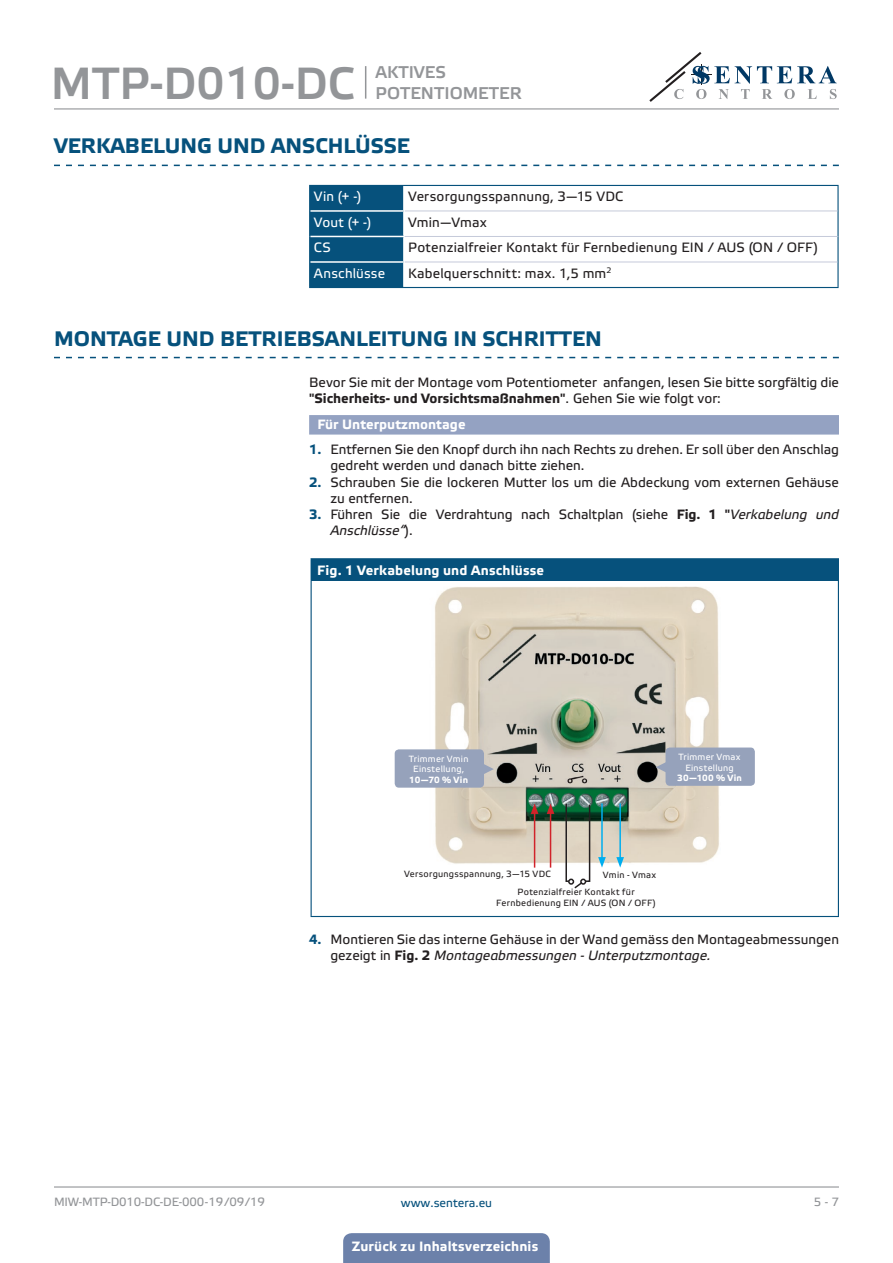
<style>
.page{position:relative;width:893px;height:1263px;background:#fff}
.page>*{position:absolute;margin:0;border:0;box-sizing:border-box;transform-origin:0 0}
.t1{font:45px "Etelka Medium Pro";color:#939598}
.t2{font:700 21px "Etelka Text Pro";color:#06517c}
.t3{font:16.95px/20.4px "Etelka Medium Pro";color:#939598}
.body{font:13.5px/16.2px "Etelka Text Pro";color:#231f20}
.TABLE_TEXT_WHITE{font:13.5px "Etelka Text Pro";letter-spacing:.015em;color:#231f20}
.table_text{font:700 13.5px "Etelka Text Pro";letter-spacing:.015em;color:#fff}
.TABLE_TEXT_WHITE-2{font:13.5px "Etelka Text Pro";letter-spacing:.015em;color:#fff}
.Number-roman{font:700 13.5px "Etelka Text Pro";letter-spacing:.005em;color:#fff}
.t4{font:12px "Etelka Text Pro";letter-spacing:-.015em;color:#939598}
.t5{font:12px "Etelka Text Pro";color:#06517c}
.table_text-2{font:9px/10.8px "Etelka Text Pro";letter-spacing:.03em;color:#231f20;text-align:center}
.table_text-3{font:9px/10.8px "Etelka Text Pro";letter-spacing:.03em;color:#fff;text-align:center}
.table_text-4{font:700 9px "Etelka Text Pro";letter-spacing:.025em;color:#fff}
.s1{font-weight:700}
.s2{font-weight:700;color:#06517c}
.s3{font-style:italic}
</style>
<div class="page">
<hr style="left:54px;top:108px;width:785px;height:1px;background:#939598">
<hr style="left:54px;top:1186px;width:785px;height:1px;background:#939598">
<svg style="left:649px;top:52px;width:188px;height:50px"></svg>
<div style="left:343px;top:1233px;width:207px;height:30px;background:#6c81aa"></div>
<svg style="left:54px;top:165px;width:785px;height:1px"></svg>
<svg style="left:54px;top:357px;width:785px;height:1px"></svg>
<hr style="left:404px;top:185px;width:435px;height:1px;background:#06517c">
<hr style="left:837px;top:186px;width:2px;height:25px;background:#06517c">
<hr style="left:837px;top:211px;width:2px;height:25px;background:#06517c">
<hr style="left:837px;top:236px;width:2px;height:26px;background:#06517c">
<svg style="left:309px;top:185px;width:95px;height:102px;background:#135a82"></svg>
<hr style="left:837px;top:262px;width:2px;height:25px;background:#06517c">
<hr style="left:309px;top:287px;width:95px;height:1px;background:#06517c">
<hr style="left:404px;top:287px;width:435px;height:1px;background:#06517c">
<hr style="left:405px;top:211px;width:432px;height:1px;background:#c5cada">
<hr style="left:405px;top:236px;width:432px;height:1px;background:#c5cada">
<hr style="left:405px;top:262px;width:432px;height:1px;background:#c5cada">
<div style="left:309px;top:415px;width:530px;height:20px;background:#94a2c2"></div>
<div style="left:311px;top:559px;width:527px;height:21px;background:#06517c"></div>
<hr style="left:311px;top:558px;width:528px;height:1px;background:#06517c">
<svg style="left:838px;top:559px;width:1px;height:21px"></svg>
<hr style="left:311px;top:580px;width:1px;height:336px;background:#06517c">
<hr style="left:838px;top:580px;width:1px;height:336px;background:#06517c">
<hr style="left:311px;top:916px;width:528px;height:1px;background:#06517c">
<img style="left:435px;top:586px;width:284px;height:278px">
<div style="left:666px;top:747px;width:89px;height:39px;background:#96a2bb;border-radius:4px"></div>
<svg style="left:656px;top:762px;width:10px;height:10px"></svg>
<div style="left:395px;top:749px;width:89px;height:39px;background:#96a2bb;border-radius:4px"></div>
<svg style="left:484px;top:764px;width:10px;height:10px"></svg>
<hr style="left:534px;top:811px;width:1px;height:57px;background:#d1232a">
<svg style="left:531px;top:803px;width:7px;height:11px"></svg>
<hr style="left:619px;top:803px;width:2px;height:56px;background:#00aeef">
<svg style="left:616px;top:857px;width:8px;height:11px"></svg>
<hr style="left:550px;top:811px;width:1px;height:57px;background:#d1232a">
<svg style="left:547px;top:803px;width:7px;height:11px"></svg>
<hr style="left:601px;top:803px;width:2px;height:56px;background:#00aeef">
<svg style="left:598px;top:857px;width:8px;height:11px"></svg>
<svg style="left:565px;top:802px;width:26px;height:87px"></svg>
<hr style="left:365px;top:66px;width:1px;height:33px;background:#939598">
<h1 class="t1" style="left:51px;top:59px;width:305px">MTP-D010-DC</h1>
<p class="t3" style="left:376px;top:63px;width:148px">AKTIVES<br>POTENTIOMETER</p>
<p class="t2" style="left:54px;top:134px;width:357px">VERKABELUNG UND ANSCHLÜSSE</p>
<p class="TABLE_TEXT_WHITE-2" style="left:314px;top:189px;width:49px">Vin (+ -)</p>
<p class="TABLE_TEXT_WHITE" style="left:408px;top:189px;width:217px">Versorgungsspannung, 3—15 VDC</p>
<p class="TABLE_TEXT_WHITE-2" style="left:314px;top:215px;width:59px">Vout (+ -)</p>
<p class="TABLE_TEXT_WHITE" style="left:408px;top:215px;width:80px">Vmin—Vmax</p>
<p class="TABLE_TEXT_WHITE-2" style="left:314px;top:240px;width:18px">CS</p>
<p class="TABLE_TEXT_WHITE" style="left:408px;top:240px;width:411px">Potenzialfreier Kontakt für Fernbedienung EIN / AUS (ON / OFF)</p>
<p class="TABLE_TEXT_WHITE-2" style="left:314px;top:266px;width:73px">Anschlüsse</p>
<p class="TABLE_TEXT_WHITE" style="left:408px;top:266px;width:205px">Kabelquerschnitt: max. 1,5 mm<sup>2</sup></p>
<p class="t2" style="left:54px;top:327px;width:549px">MONTAGE UND BETRIEBSANLEITUNG IN SCHRITTEN</p>
<p class="body" style="left:309px;top:375px;width:531px">Bevor Sie mit der Montage vom Potentiometer anfangen, lesen Sie bitte sorgfältig die <span class="s1">"Sicherheits- und Vorsichtsmaßnahmen"</span>. Gehen Sie wie folgt vor:</p>
<p class="Number-roman" style="left:318px;top:417px;width:149px">Für Unterputzmontage</p>
<p class="body" style="left:330px;top:442px;width:510px;text-indent:-21px"><span class="s2">1.</span> Entfernen Sie den Knopf durch ihn nach Rechts zu drehen. Er soll über den Anschlag gedreht werden und danach bitte ziehen.</p>
<p class="body" style="left:330px;top:475px;width:510px;text-indent:-21px"><span class="s2">2.</span> Schrauben Sie die lockeren Mutter los um die Abdeckung vom externen Gehäuse zu entfernen.</p>
<p class="body" style="left:330px;top:507px;width:510px;text-indent:-21px"><span class="s2">3.</span> Führen Sie die Verdrahtung nach Schaltplan (siehe <span class="s1">Fig. 1 "</span><span class="s3">Verkabelung und<br>Anschlüsse“</span>).</p>
<p class="table_text" style="left:317px;top:562px;width:228px">Fig. 1 Verkabelung und Anschlüsse</p>
<p class="table_text-3" style="left:409px;top:754px;width:61px">Trimmer Vmin<br>Einstellung,</p>
<p class="table_text-4" style="left:409px;top:775px;width:60px">10—70 % Vin</p>
<p class="table_text-3" style="left:678px;top:752px;width:64px">Trimmer Vmax<br>Einstellung</p>
<p class="table_text-4" style="left:677px;top:773px;width:66px">30—100 % Vin</p>
<p class="table_text-2" style="left:404px;top:869px;width:148px">Versorgungsspannung, 3—15 VDC</p>
<p class="table_text-2" style="left:603px;top:870px;width:55px">Vmin - Vmax</p>
<p class="table_text-2" style="left:496px;top:887px;width:161px">Potenzialfreier Kontakt für<br>Fernbedienung EIN / AUS (ON / OFF)</p>
<p class="body" style="left:330px;top:932px;width:510px;text-indent:-21px"><span class="s2">4.</span> Montieren Sie das interne Gehäuse in der Wand gemäss den Montageabmessungen gezeigt in <span class="s1">Fig. 2</span> <span class="s3">Montageabmessungen - Unterputzmontage.</span></p>
<p class="t4" style="left:54px;top:1195px;width:212px">MIW-MTP-D010-DC-DE-000 - 19 / 09 / 19</p>
<p class="t5" style="left:401px;top:1196px;width:93px">www.sentera.eu</p>
<p class="t4" style="left:814px;top:1195px;width:27px">5 - 7</p>
<p class="table_text" style="left:352px;top:1239px;width:188px">Zurück zu Inhaltsverzeichnis</p>
</div>
